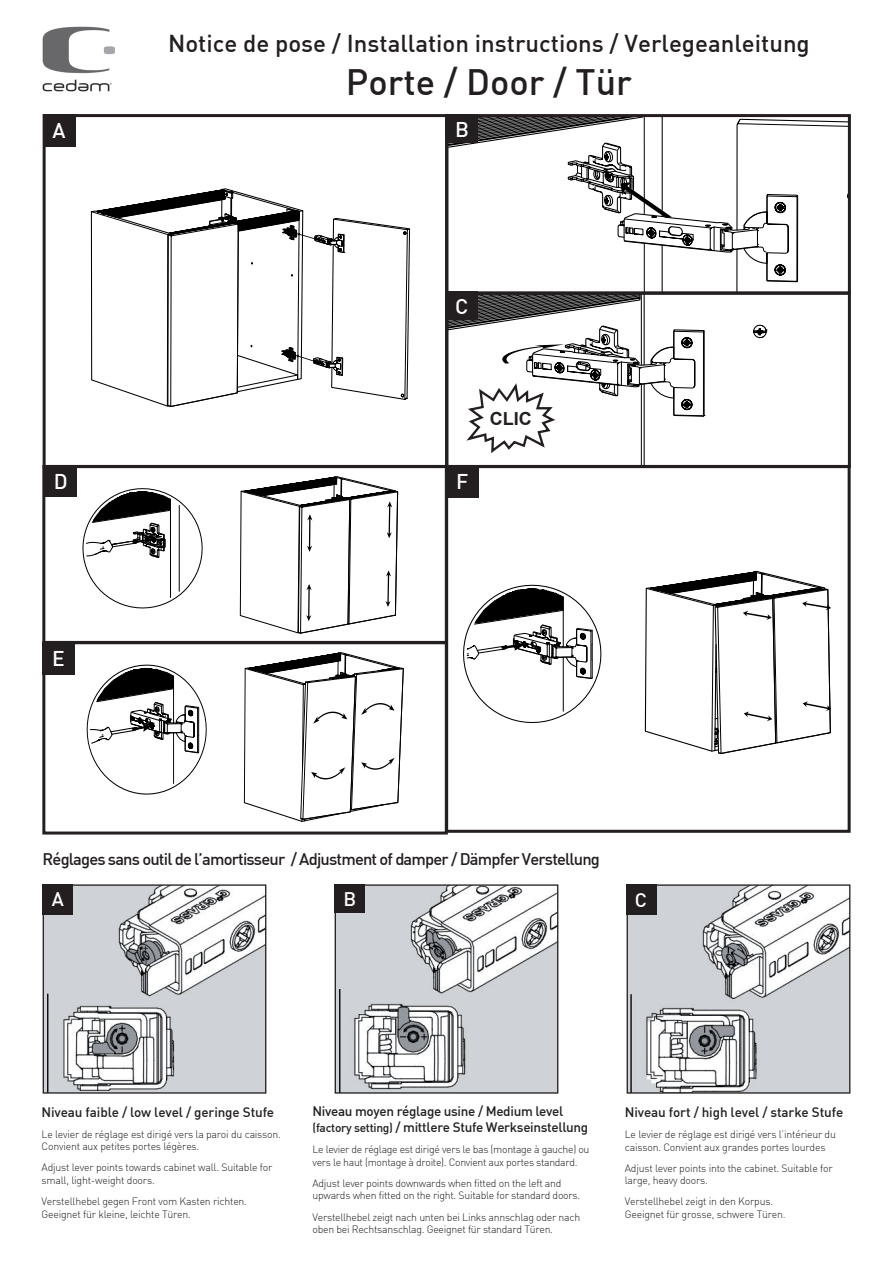
<style>
.page{position:relative;width:893px;height:1263px;background:#fff}
.page>*{position:absolute;margin:0;border:0;box-sizing:border-box;transform-origin:0 0}
.t1{font:500 36px "DIN";color:#231f20}
.t2{font:500 24px "DIN";color:#231f20}
.t3{font:500 21px "DIN";color:#fff}
.t4{font:500 19.35px "DIN";color:#fff}
.t5{font:700 18px "Arial";color:#231f20}
.t6{font:500 16.5px "DIN";letter-spacing:-.05em;color:#231f20}
.t7{font:500 13.5px/16.2px "DIN";letter-spacing:-.025em;color:#231f20}
.t8{font:300 10.5px/12.6px "DI Nbek";letter-spacing:-.02em;color:#231f20}
.s1{font-size:12px}
</style>
<div class="page">
<img style="left:337px;top:886px;width:219px;height:206px">
<div style="left:335px;top:884px;width:223px;height:210px;border:1px solid #231f20"></div>
<div style="left:335px;top:884px;width:30px;height:29px;background:#231f20"></div>
<img style="left:42px;top:26px;width:60px;height:66px">
<svg style="left:90px;top:28px;width:321px;height:379px"></svg>
<div style="left:43px;top:114px;width:405px;height:354px;border:3px solid #231f20"></div>
<div style="left:43px;top:114px;width:33px;height:33px;background:#231f20"></div>
<svg style="left:82px;top:488px;width:121px;height:121px"></svg>
<div style="left:42px;top:465px;width:406px;height:179px;border:3px solid #231f20"></div>
<div style="left:44px;top:466px;width:33px;height:31px;background:#231f20"></div>
<svg style="left:644px;top:570px;width:187px;height:184px"></svg>
<svg style="left:463px;top:584px;width:139px;height:139px"></svg>
<div style="left:445px;top:465px;width:406px;height:368px;border:3px solid #231f20"></div>
<div style="left:446px;top:465px;width:33px;height:33px;background:#231f20"></div>
<svg style="left:239px;top:476px;width:165px;height:359px"></svg>
<svg style="left:86px;top:664px;width:121px;height:131px"></svg>
<div style="left:42px;top:641px;width:406px;height:193px;border:3px solid #231f20"></div>
<div style="left:42px;top:642px;width:33px;height:33px;background:#231f20"></div>
<div style="left:445px;top:114px;width:33px;height:29px;background:#231f20"></div>
<div style="left:445px;top:291px;width:33px;height:29px;background:#231f20"></div>
<svg style="left:447px;top:116px;width:402px;height:351px"></svg>
<img style="left:45px;top:886px;width:219px;height:206px">
<div style="left:43px;top:884px;width:223px;height:210px;border:1px solid #231f20"></div>
<div style="left:43px;top:884px;width:30px;height:31px;background:#231f20"></div>
<img style="left:629px;top:886px;width:219px;height:206px">
<div style="left:627px;top:884px;width:223px;height:210px;border:1px solid #231f20"></div>
<div style="left:627px;top:884px;width:30px;height:31px;background:#231f20"></div>
<h3 class="t3" style="left:53px;top:117px;width:15px">A</h3>
<h2 class="t2" style="left:168px;top:28px;width:643px">Notice de pose / Installation instructions / Verlegeanleitung</h2>
<h1 class="t1" style="left:346px;top:59px;width:288px">Porte / Door / Tür</h1>
<h3 class="t3" style="left:455px;top:116px;width:15px">B</h3>
<h3 class="t3" style="left:455px;top:293px;width:15px">C</h3>
<h3 class="t5" style="left:490px;top:405px;width:43px">CLIC</h3>
<h3 class="t3" style="left:54px;top:468px;width:15px">D</h3>
<h3 class="t3" style="left:456px;top:468px;width:14px">F</h3>
<h3 class="t3" style="left:52px;top:645px;width:14px">E</h3>
<h3 class="t6" style="left:43px;top:848px;width:559px">Réglages sans outil de l’amortisseur / Adjustment of damper / Dämpfer Verstellung</h3>
<h3 class="t4" style="left:52px;top:887px;width:14px">A</h3>
<h3 class="t4" style="left:635px;top:887px;width:14px">C</h3>
<h3 class="t4" style="left:343px;top:887px;width:14px">B</h3>
<p class="t7" style="left:42px;top:1103px;width:234px">Niveau faible / low level / geringe Stufe</p>
<p class="t8" style="left:42px;top:1127px;width:241px">Le levier de réglage est dirigé vers la paroi du caisson.<br>Convient aux petites portes légères.</p>
<p class="t8" style="left:42px;top:1161px;width:232px">Adjust lever points towards cabinet wall. Suitable for small, light-weight doors.</p>
<p class="t8" style="left:42px;top:1195px;width:207px">Verstellhebel gegen Front vom Kasten richten.<br>Geeignet für kleine, leichte Türen.</p>
<p class="t7" style="left:312px;top:1102px;width:277px">Niveau moyen réglage usine / Medium level <span class="s1">(factory setting)</span> / mittlere Stufe Werkseinstellung</p>
<p class="t8" style="left:312px;top:1143px;width:278px">Le levier de réglage est dirigé vers le bas (montage à gauche) ou vers le haut (montage à droite). Convient aux portes standard.</p>
<p class="t8" style="left:312px;top:1176px;width:269px">Adjust lever points downwards when fitted on the left and upwards when fitted on the right. Suitable for standard doors.</p>
<p class="t8" style="left:312px;top:1210px;width:269px">Verstellhebel zeigt nach unten bei Links annschlag oder nach oben bei Rechtsanschlag. Geeignet für standard Türen.</p>
<p class="t7" style="left:625px;top:1103px;width:220px">Niveau fort / high level / starke Stufe</p>
<p class="t8" style="left:625px;top:1128px;width:213px">Le levier de réglage est dirigé vers l’intérieur du caisson. Convient aux grandes portes lourdes</p>
<p class="t8" style="left:625px;top:1161px;width:209px">Adjust lever points into the cabinet. Suitable for large, heavy doors.</p>
<p class="t8" style="left:625px;top:1195px;width:162px">Verstellhebel zeigt in den Korpus.<br>Geeignet für grosse, schwere Türen.</p>
</div>
